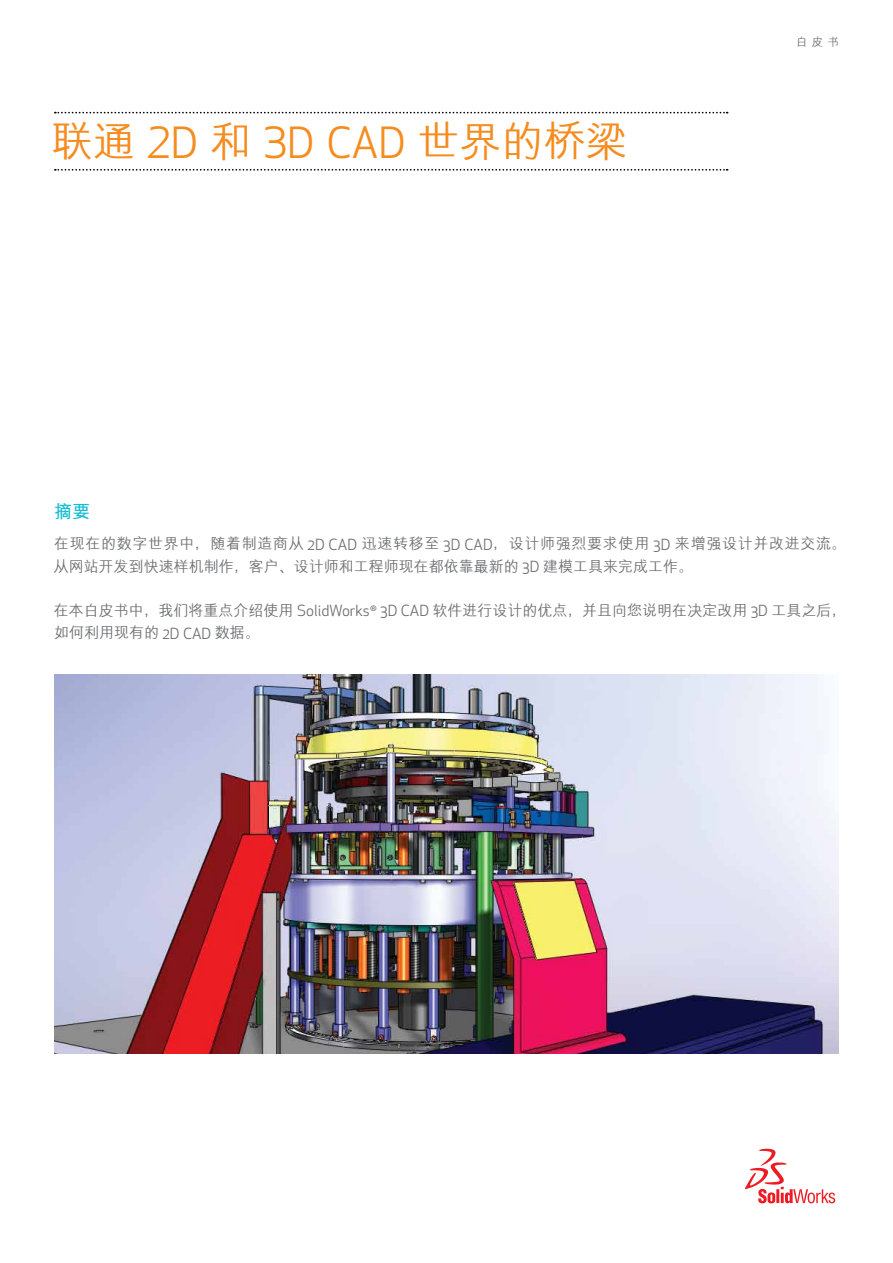
<style>
.page{position:relative;width:893px;height:1263px;background:#fff}
.page>*{position:absolute;margin:0;border:0;box-sizing:border-box;transform-origin:0 0}
.t1{font:500 42px "M Hei GB";color:#f68b1e}
.t2{font:700 18px "M Hei GB";color:#0ebed2}
.t3{font:500 15px/22.5px "M Hei GB";letter-spacing:.025em;color:#6d6e71}
.t4{font:500 15px/22.5px "M Hei GB";color:#6d6e71}
.t5{font:500 11.25px "M Hei GB";color:#6d6e71}
.s1{font-family:"SW Apex New";font-weight:400}
</style>
<div class="page">
<svg style="left:745px;top:1148px;width:90px;height:55px"></svg>
<svg style="left:55px;top:169px;width:673px;height:2px"></svg>
<svg style="left:55px;top:112px;width:673px;height:1px"></svg>
<img style="left:54px;top:675px;width:785px;height:378px">
<h1 class="t1" style="left:51px;top:121px;width:578px">联通 <span class="s1">2D</span> 和 <span class="s1">3D CAD</span> 世界的桥梁</h1>
<p class="t5" style="left:796px;top:36px;width:44px">白皮书</p>
<p class="t2" style="left:54px;top:503px;width:37px">摘要</p>
<p class="t3" style="left:54px;top:532px;width:794px">在现在的数字世界中，随着制造商从 <span class="s1">2D CAD</span> 迅速转移至 <span class="s1">3D CAD</span>，设计师强烈要求使用 <span class="s1">3D</span> 来增强设计并改进交流。从网站开发到快速样机制作，客户、设计师和工程师现在都依靠最新的 <span class="s1">3D</span> 建模工具来完成工作。</p>
<p class="t4" style="left:54px;top:599px;width:794px">在本白皮书中，我们将重点介绍使用 <span class="s1">SolidWorks</span><sup>®</sup> <span class="s1">3D CAD</span> 软件进行设计的优点，并且向您说明在决定改用 <span class="s1">3D</span> 工具之后，如何利用现有的 <span class="s1">2D CAD</span> 数据。</p>
</div>
